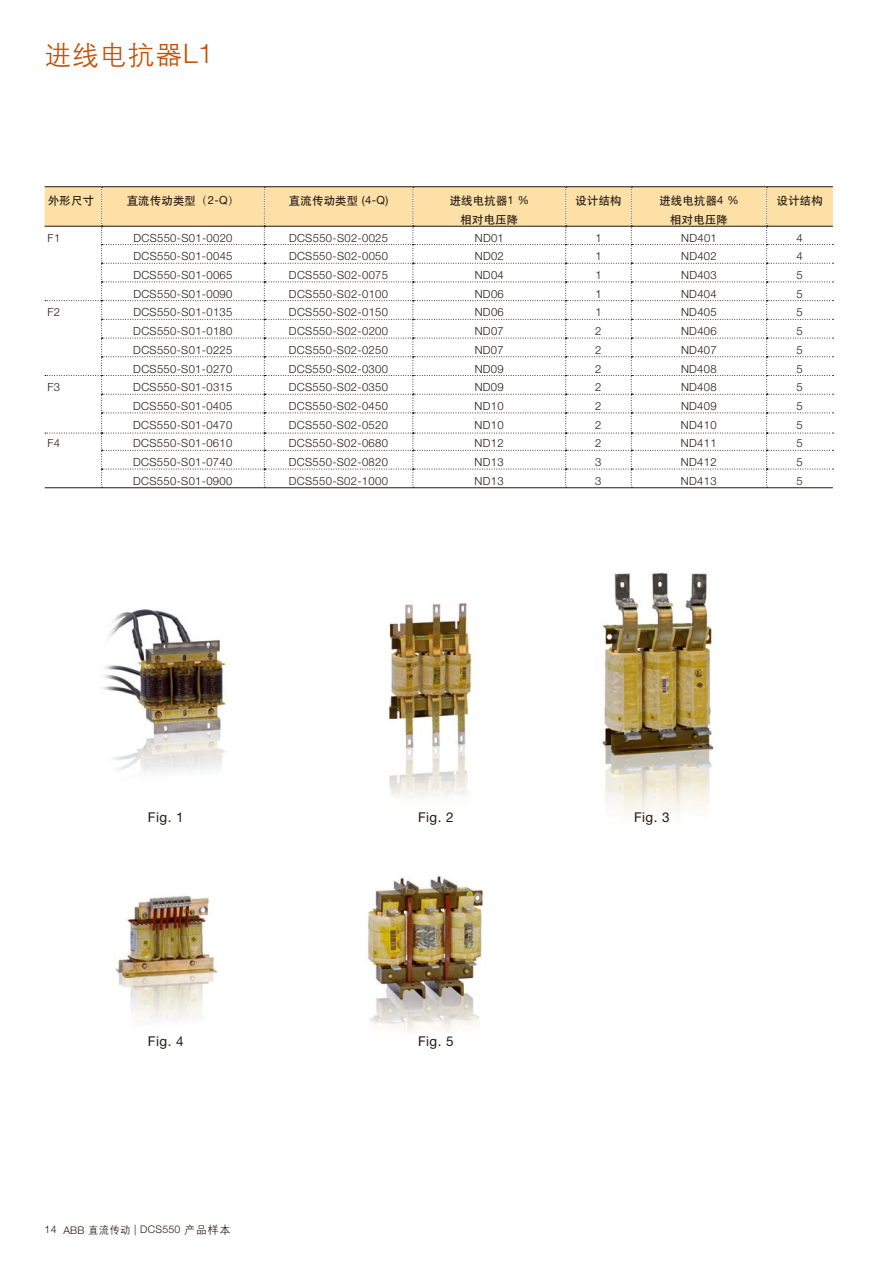
<style>
.page{position:relative;width:893px;height:1263px;background:#fff}
.page>*{position:absolute;margin:0;border:0;box-sizing:border-box;transform-origin:0 0}
.t1{font:27px "H Yg 2 gj";letter-spacing:.025em;color:#c45000}
.t2{font:13.5px "Helvetica Neue LT Pro";letter-spacing:.03em;color:#231916}
.t3{font:300 11.25px "Helvetica Neue LT Pro";letter-spacing:.03em;color:#231916}
.t4{font:11.25px/18.8px "H Yb 1 gj";letter-spacing:.03em;color:#231916;text-align:center}
.t5{font:300 10.5px "Helvetica Neue LT Pro";letter-spacing:.03em;color:#231916}
.s1{font-family:"Helvetica Neue LT Pro";font-weight:300}
.s2{font-family:"H Ya 3 gj"}
.s3{font-family:"Helvetica Neue LT Pro"}
.s4{font-family:"H Yg 2 gj";font-weight:400}
.s5{font-family:"H Yg 2 gj";font-weight:400;font-size:11.25px}
</style>
<div class="page">
<img style="left:602px;top:572px;width:112px;height:244px">
<hr style="left:45px;top:186px;width:57px;height:1px;background:#231916">
<hr style="left:102px;top:186px;width:162px;height:1px;background:#231916">
<hr style="left:264px;top:186px;width:149px;height:1px;background:#231916">
<hr style="left:413px;top:186px;width:153px;height:1px;background:#231916">
<hr style="left:566px;top:186px;width:65px;height:1px;background:#231916">
<hr style="left:631px;top:186px;width:136px;height:1px;background:#231916">
<hr style="left:767px;top:186px;width:66px;height:1px;background:#231916">
<svg style="left:45px;top:187px;width:788px;height:300px"></svg>
<hr style="left:45px;top:226px;width:57px;height:1px;background:#231916">
<hr style="left:102px;top:226px;width:162px;height:1px;background:#231916">
<hr style="left:264px;top:226px;width:149px;height:1px;background:#231916">
<hr style="left:413px;top:226px;width:153px;height:1px;background:#231916">
<hr style="left:566px;top:226px;width:65px;height:1px;background:#231916">
<hr style="left:631px;top:226px;width:136px;height:1px;background:#231916">
<hr style="left:767px;top:226px;width:66px;height:1px;background:#231916">
<hr style="left:45px;top:487px;width:57px;height:1px;background:#231916">
<hr style="left:102px;top:487px;width:162px;height:1px;background:#231916">
<hr style="left:264px;top:487px;width:149px;height:1px;background:#231916">
<hr style="left:413px;top:487px;width:153px;height:1px;background:#231916">
<hr style="left:566px;top:487px;width:65px;height:1px;background:#231916">
<hr style="left:631px;top:487px;width:136px;height:1px;background:#231916">
<hr style="left:767px;top:487px;width:66px;height:1px;background:#231916">
<img style="left:116px;top:895px;width:102px;height:126px">
<img style="left:367px;top:875px;width:117px;height:156px">
<img style="left:388px;top:603px;width:84px;height:196px">
<img style="left:102px;top:608px;width:125px;height:165px">
<h1 class="t1" style="left:45px;top:41px;width:170px">进线电抗器<span class="s1">L1</span></h1>
<p class="t4" style="left:48px;top:191px;width:48px">外形尺寸</p>
<p class="t4" style="left:127px;top:191px;width:114px">直流传动类型<span class="s2">（</span><span class="s3">2-Q</span><span class="s2">）</span></p>
<p class="t4" style="left:289px;top:191px;width:101px">直流传动类型 <span class="s3">(4-Q)</span></p>
<p class="t4" style="left:450px;top:191px;width:81px">进线电抗器<span class="s3">1 %</span>相对电压降</p>
<p class="t4" style="left:575px;top:191px;width:48px">设计结构</p>
<p class="t4" style="left:659px;top:191px;width:81px">进线电抗器<span class="s3">4 %</span>相对电压降</p>
<p class="t4" style="left:777px;top:191px;width:48px">设计结构</p>
<p class="t3" style="left:48px;top:231px;width:14px">F1</p>
<p class="t3" style="left:133px;top:231px;width:101px">DCS550-S01-0020</p>
<p class="t3" style="left:289px;top:231px;width:101px">DCS550-S02-0025</p>
<p class="t3" style="left:475px;top:231px;width:31px">ND01</p>
<p class="t3" style="left:595px;top:231px;width:8px">1</p>
<p class="t3" style="left:681px;top:231px;width:37px">ND401</p>
<p class="t3" style="left:797px;top:231px;width:8px">4</p>
<p class="t3" style="left:133px;top:249px;width:101px">DCS550-S01-0045</p>
<p class="t3" style="left:289px;top:249px;width:101px">DCS550-S02-0050</p>
<p class="t3" style="left:475px;top:249px;width:31px">ND02</p>
<p class="t3" style="left:595px;top:249px;width:8px">1</p>
<p class="t3" style="left:681px;top:249px;width:37px">ND402</p>
<p class="t3" style="left:797px;top:249px;width:8px">4</p>
<p class="t3" style="left:133px;top:268px;width:101px">DCS550-S01-0065</p>
<p class="t3" style="left:289px;top:268px;width:101px">DCS550-S02-0075</p>
<p class="t3" style="left:475px;top:268px;width:31px">ND04</p>
<p class="t3" style="left:595px;top:268px;width:8px">1</p>
<p class="t3" style="left:681px;top:268px;width:37px">ND403</p>
<p class="t3" style="left:797px;top:268px;width:8px">5</p>
<p class="t3" style="left:133px;top:287px;width:101px">DCS550-S01-0090</p>
<p class="t3" style="left:289px;top:287px;width:101px">DCS550-S02-0100</p>
<p class="t3" style="left:475px;top:287px;width:31px">ND06</p>
<p class="t3" style="left:595px;top:287px;width:8px">1</p>
<p class="t3" style="left:681px;top:287px;width:37px">ND404</p>
<p class="t3" style="left:797px;top:287px;width:8px">5</p>
<p class="t3" style="left:48px;top:305px;width:14px">F2</p>
<p class="t3" style="left:133px;top:305px;width:101px">DCS550-S01-0135</p>
<p class="t3" style="left:289px;top:305px;width:101px">DCS550-S02-0150</p>
<p class="t3" style="left:475px;top:305px;width:31px">ND06</p>
<p class="t3" style="left:595px;top:305px;width:8px">1</p>
<p class="t3" style="left:681px;top:305px;width:37px">ND405</p>
<p class="t3" style="left:797px;top:305px;width:8px">5</p>
<p class="t3" style="left:133px;top:324px;width:101px">DCS550-S01-0180</p>
<p class="t3" style="left:289px;top:324px;width:101px">DCS550-S02-0200</p>
<p class="t3" style="left:475px;top:324px;width:31px">ND07</p>
<p class="t3" style="left:595px;top:324px;width:8px">2</p>
<p class="t3" style="left:681px;top:324px;width:37px">ND406</p>
<p class="t3" style="left:797px;top:324px;width:8px">5</p>
<p class="t3" style="left:133px;top:343px;width:101px">DCS550-S01-0225</p>
<p class="t3" style="left:289px;top:343px;width:101px">DCS550-S02-0250</p>
<p class="t3" style="left:475px;top:343px;width:31px">ND07</p>
<p class="t3" style="left:595px;top:343px;width:8px">2</p>
<p class="t3" style="left:681px;top:343px;width:37px">ND407</p>
<p class="t3" style="left:797px;top:343px;width:8px">5</p>
<p class="t3" style="left:133px;top:362px;width:101px">DCS550-S01-0270</p>
<p class="t3" style="left:289px;top:362px;width:101px">DCS550-S02-0300</p>
<p class="t3" style="left:475px;top:362px;width:31px">ND09</p>
<p class="t3" style="left:595px;top:362px;width:8px">2</p>
<p class="t3" style="left:681px;top:362px;width:37px">ND408</p>
<p class="t3" style="left:797px;top:362px;width:8px">5</p>
<p class="t3" style="left:48px;top:380px;width:14px">F3</p>
<p class="t3" style="left:133px;top:380px;width:101px">DCS550-S01-0315</p>
<p class="t3" style="left:289px;top:380px;width:101px">DCS550-S02-0350</p>
<p class="t3" style="left:475px;top:380px;width:31px">ND09</p>
<p class="t3" style="left:595px;top:380px;width:8px">2</p>
<p class="t3" style="left:681px;top:380px;width:37px">ND408</p>
<p class="t3" style="left:796px;top:380px;width:8px">5</p>
<p class="t3" style="left:133px;top:399px;width:101px">DCS550-S01-0405</p>
<p class="t3" style="left:289px;top:399px;width:101px">DCS550-S02-0450</p>
<p class="t3" style="left:475px;top:399px;width:31px">ND10</p>
<p class="t3" style="left:595px;top:399px;width:8px">2</p>
<p class="t3" style="left:681px;top:399px;width:37px">ND409</p>
<p class="t3" style="left:796px;top:399px;width:8px">5</p>
<p class="t3" style="left:133px;top:418px;width:101px">DCS550-S01-0470</p>
<p class="t3" style="left:289px;top:418px;width:101px">DCS550-S02-0520</p>
<p class="t3" style="left:475px;top:418px;width:31px">ND10</p>
<p class="t3" style="left:595px;top:418px;width:8px">2</p>
<p class="t3" style="left:681px;top:418px;width:37px">ND410</p>
<p class="t3" style="left:796px;top:418px;width:8px">5</p>
<p class="t3" style="left:47px;top:436px;width:14px">F4</p>
<p class="t3" style="left:133px;top:436px;width:101px">DCS550-S01-0610</p>
<p class="t3" style="left:289px;top:436px;width:101px">DCS550-S02-0680</p>
<p class="t3" style="left:475px;top:436px;width:31px">ND12</p>
<p class="t3" style="left:595px;top:436px;width:8px">2</p>
<p class="t3" style="left:681px;top:436px;width:37px">ND411</p>
<p class="t3" style="left:796px;top:436px;width:8px">5</p>
<p class="t3" style="left:133px;top:455px;width:101px">DCS550-S01-0740</p>
<p class="t3" style="left:289px;top:455px;width:101px">DCS550-S02-0820</p>
<p class="t3" style="left:475px;top:455px;width:31px">ND13</p>
<p class="t3" style="left:595px;top:455px;width:8px">3</p>
<p class="t3" style="left:681px;top:455px;width:37px">ND412</p>
<p class="t3" style="left:796px;top:455px;width:8px">5</p>
<p class="t3" style="left:133px;top:474px;width:101px">DCS550-S01-0900</p>
<p class="t3" style="left:289px;top:474px;width:101px">DCS550-S02-1000</p>
<p class="t3" style="left:475px;top:474px;width:31px">ND13</p>
<p class="t3" style="left:595px;top:474px;width:8px">3</p>
<p class="t3" style="left:681px;top:474px;width:37px">ND413</p>
<p class="t3" style="left:796px;top:474px;width:8px">5</p>
<p class="t2" style="left:148px;top:809px;width:37px">Fig. 1</p>
<p class="t2" style="left:418px;top:809px;width:37px">Fig. 2</p>
<p class="t2" style="left:634px;top:809px;width:37px">Fig. 3</p>
<p class="t2" style="left:148px;top:1033px;width:37px">Fig. 4</p>
<p class="t2" style="left:418px;top:1033px;width:37px">Fig. 5</p>
<p class="t5" style="left:45px;top:1223px;width:188px">14 ABB <span class="s4">直流传动</span> | DCS550 <span class="s5">产品样本</span></p>
</div>
